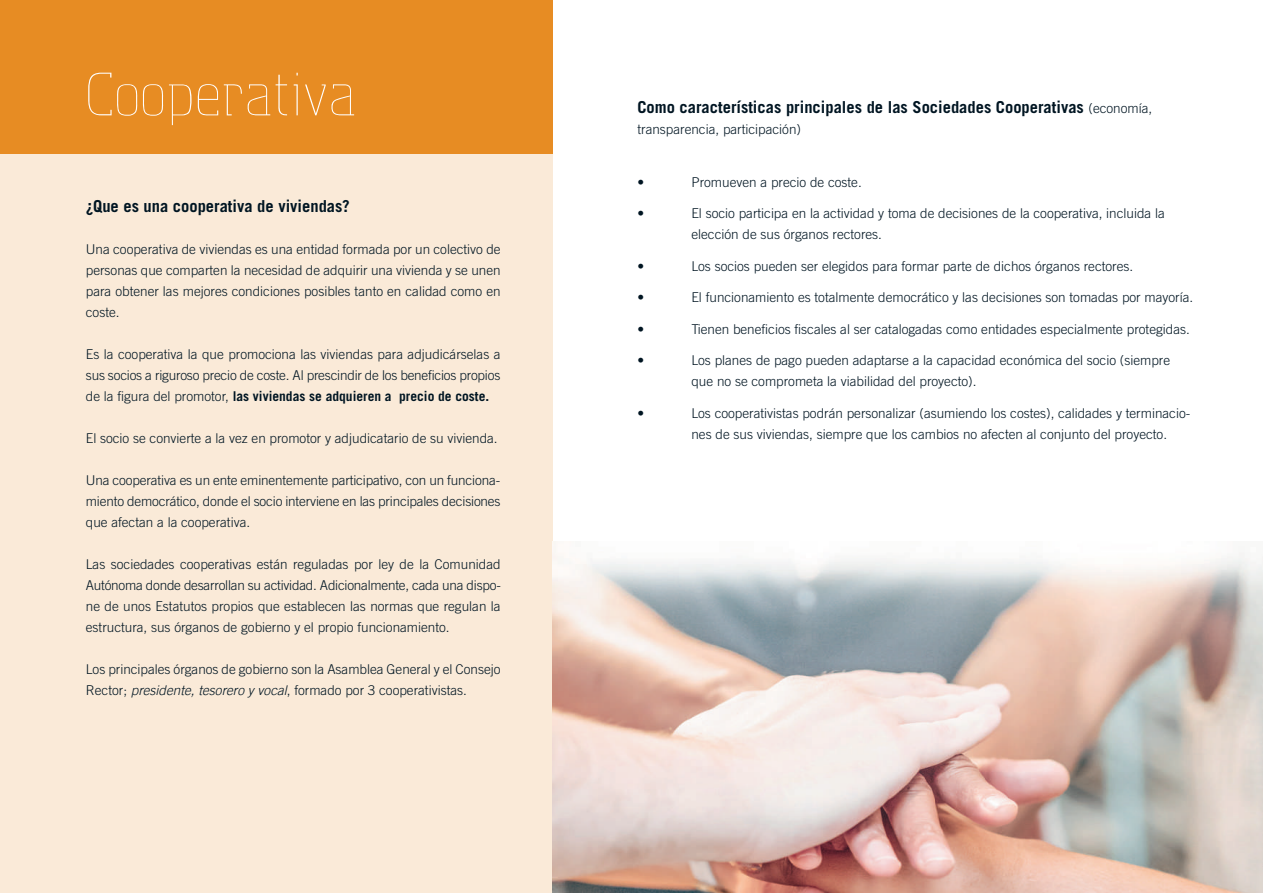
<style>
.page{position:relative;width:1263px;height:893px;background:#fff}
.page>*{position:absolute;margin:0;border:0;box-sizing:border-box;transform-origin:0 0}
.t1{font:52.5px "Aquarius Two";letter-spacing:.05em;color:#fff}
.t2{font:700 16.5px "Trade Gothic";color:#001522}
.t3{font:300 13.5px/21px "Trade Gothic";color:#001522;text-align:justify}
.s1{font-weight:700}
.s2{font-family:"Trade Gothic LT";font-style:italic}
.s3{font-weight:300;font-size:13.5px}
</style>
<div class="page">
<div style="left:0;top:4px;width:553px;height:889px;background:#faead8"></div>
<div style="left:0;top:0;width:553px;height:153px;background:#e78c23"></div>
<img style="left:553px;top:541px;width:710px;height:352px">
<h1 class="t1" style="left:87px;top:64px;width:271px">Cooperativa</h1>
<p class="t2" style="left:86px;top:196px;width:265px">¿Que es una cooperativa de viviendas?</p>
<p class="t3" style="left:86px;top:239px;width:416px">Una cooperativa de viviendas es una entidad formada por un colectivo de personas que comparten la necesidad de adquirir una vivienda y se unen para obtener las mejores condiciones posibles tanto en calidad como en coste.</p>
<p class="t3" style="left:86px;top:344px;width:416px">Es la cooperativa la que promociona las viviendas para adjudicárselas a sus socios a riguroso precio de coste. Al prescindir de los beneficios propios de la figura del promotor, <span class="s1">las viviendas se adquieren a precio de coste.</span></p>
<p class="t3" style="left:86px;top:428px;width:413px">El socio se convierte a la vez en promotor y adjudicatario de su vivienda.</p>
<p class="t3" style="left:86px;top:470px;width:416px">Una cooperativa es un ente eminentemente participativo, con un funciona&shy;miento democrático, donde el socio interviene en las principales decisiones que afectan a la cooperativa.</p>
<p class="t3" style="left:86px;top:554px;width:416px">Las sociedades cooperativas están reguladas por ley de la Comunidad Autónoma donde desarrollan su actividad. Adicionalmente, cada una dispo&shy;ne de unos Estatutos propios que establecen las normas que regulan la estructura, sus órganos de gobierno y el propio funcionamiento.</p>
<p class="t3" style="left:86px;top:659px;width:416px">Los principales órganos de gobierno son la Asamblea General y el Consejo<br>Rector; <span class="s2">presidente, tesorero y vocal</span>, formado por 3 cooperativistas.</p>
<p class="t2" style="left:637px;top:97px;width:516px">Como características principales de las Sociedades Cooperativas <span class="s3">(economía,</span></p>
<p class="t3" style="left:637px;top:119px;width:165px">transparencia, participación)</p>
<p class="t3" style="left:637px;top:171px;width:8px">•</p>
<p class="t3" style="left:691px;top:171px;width:172px">Promueven a precio de coste.</p>
<p class="t3" style="left:637px;top:203px;width:8px">•</p>
<p class="t3" style="left:691px;top:203px;width:475px">El socio participa en la actividad y toma de decisiones de la cooperativa, incluida la elección de sus órganos rectores.</p>
<p class="t3" style="left:637px;top:255px;width:8px">•</p>
<p class="t3" style="left:691px;top:255px;width:443px">Los socios pueden ser elegidos para formar parte de dichos órganos rectores.</p>
<p class="t3" style="left:637px;top:287px;width:8px">•</p>
<p class="t3" style="left:691px;top:287px;width:503px">El funcionamiento es totalmente democrático y las decisiones son tomadas por mayoría.</p>
<p class="t3" style="left:637px;top:318px;width:8px">•</p>
<p class="t3" style="left:691px;top:318px;width:500px">Tienen beneficios fiscales al ser catalogadas como entidades especialmente protegidas.</p>
<p class="t3" style="left:637px;top:350px;width:8px">•</p>
<p class="t3" style="left:691px;top:350px;width:480px">Los planes de pago pueden adaptarse a la capacidad económica del socio (siempre que no se comprometa la viabilidad del proyecto).</p>
<p class="t3" style="left:637px;top:402px;width:8px">•</p>
<p class="t3" style="left:691px;top:402px;width:500px">Los cooperativistas podrán personalizar (asumiendo los costes), calidades y terminacio&shy;nes de sus viviendas, siempre que los cambios no afecten al conjunto del proyecto.</p>
</div>
